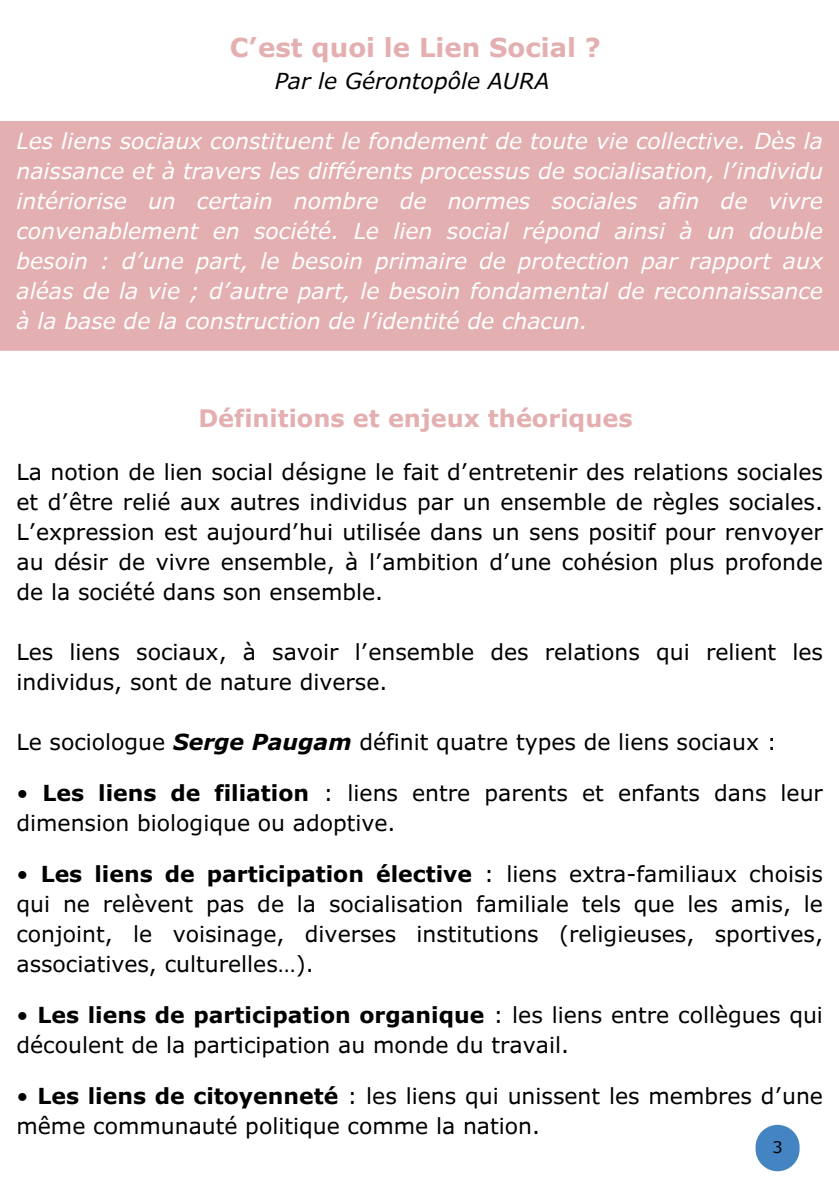
<style>
.page{position:relative;width:839px;height:1191px;background:#fff}
.page>*{position:absolute;margin:0;border:0;box-sizing:border-box;transform-origin:0 0}
.t1{font:700 26px "Verdana Pro";color:#e4afb0}
.t2{font:700 24px "Verdana Pro";color:#e4afb0}
.t3{font:22px/30px "Verdana Pro";color:#000}
.t4{font:italic 22px/30px "Verdana Pro";color:#fff;text-align:justify}
.t5{font:italic 22px "Verdana Pro";color:#000}
.t6{font:16px "Verdana Pro";color:#000}
.s1{font-weight:700;font-style:italic}
.s2{font-weight:700}
</style>
<div class="page">
<div style="left:0;top:121px;width:838px;height:229px;background:#e4afb0"></div>
<div style="left:755px;top:1125px;width:44px;height:46px;background:#4484c3;border-radius:22px"></div>
<h2 class="t1" style="left:230px;top:31px;width:372px">C’est quoi le Lien Social ?</h2>
<h2 class="t5" style="left:275px;top:67px;width:276px">Par le Gérontopôle AURA</h2>
<p class="t4" style="left:16px;top:125px;width:808px">Les liens sociaux constituent le fondement de toute vie collective. Dès la naissance et à travers les différents processus de socialisation, l’individu intériorise un certain nombre de normes sociales afin de vivre convenablement en société. Le lien social répond ainsi à un double besoin : d’une part, le besoin primaire de protection par rapport aux aléas de la vie ; d’autre part, le besoin fondamental de reconnaissance à la base de la construction de l’identité de chacun.</p>
<h1 class="t2" style="left:198px;top:403px;width:436px">Définitions et enjeux théoriques</h1>
<p class="t3" style="left:16px;top:456px;width:808px;text-align:justify">La notion de lien social désigne le fait d’entretenir des relations sociales et d’être relié aux autres individus par un ensemble de règles sociales.<br>L’expression est aujourd’hui utilisée dans un sens positif pour renvoyer au désir de vivre ensemble, à l’ambition d’une cohésion plus profonde de la société dans son ensemble.</p>
<p class="t3" style="left:16px;top:636px;width:808px">Les liens sociaux, à savoir l’ensemble des relations qui relient les individus, sont de nature diverse.</p>
<p class="t3" style="left:16px;top:726px;width:761px">Le sociologue <span class="s1">Serge Paugam</span> définit quatre types de liens sociaux :</p>
<p class="t3" style="left:16px;top:777px;width:808px">• <span class="s2">Les liens de filiation</span> : liens entre parents et enfants dans leur dimension biologique ou adoptive.</p>
<p class="t3" style="left:16px;top:858px;width:808px;text-align:justify">• <span class="s2">Les liens de participation élective</span> : liens extra-familiaux choisis qui ne relèvent pas de la socialisation familiale tels que les amis, le conjoint, le voisinage, diverses institutions (religieuses, sportives, associatives, culturelles…).</p>
<p class="t3" style="left:16px;top:999px;width:808px">• <span class="s2">Les liens de participation organique</span> : les liens entre collègues qui découlent de la participation au monde du travail.</p>
<p class="t3" style="left:16px;top:1080px;width:808px">• <span class="s2">Les liens de citoyenneté</span> : les liens qui unissent les membres d’une même communauté politique comme la nation.</p>
<p class="t6" style="left:772px;top:1137px;width:12px">3</p>
</div>
